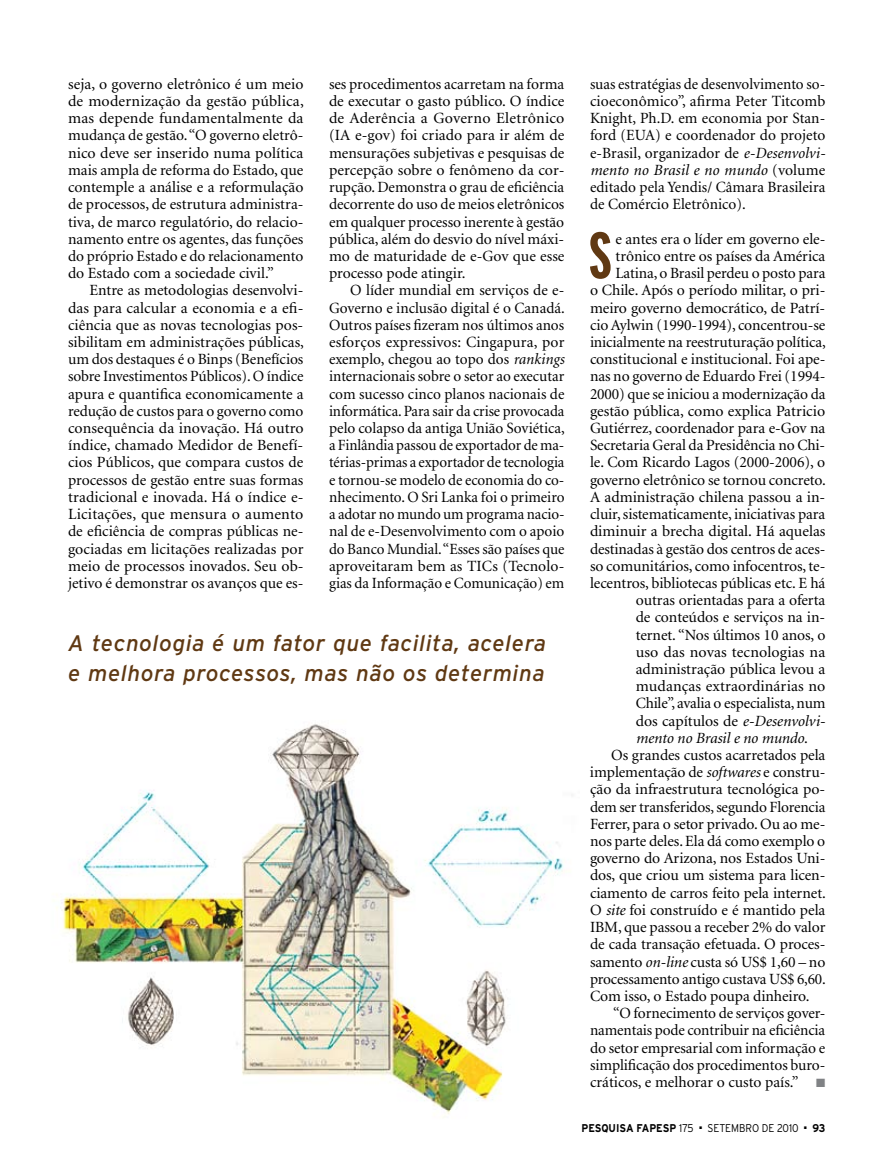
<style>
.page{position:relative;width:885px;height:1170px;background:#fff}
.page>*{position:absolute;margin:0;border:0;box-sizing:border-box;transform-origin:0 0}
.t1{font:700 extra-condensed 65.1px "Interstate";color:#603913;scale:1.04 1}
.t2{font:italic 22.5px/30px "Interstate";letter-spacing:.025em;color:#603913}
.t3{font:15.6px/17.2px "Minion";letter-spacing:-.005em;color:#000;text-align:justify}
.t4{font:italic 15.6px "Minion";letter-spacing:-.005em;color:#000}
.t5{font:700 11.25px "Interstate";color:#000;scale:.9 1}
.t6{font:300 11.25px "Interstate";color:#000;scale:.9 1}
.s1{font-style:italic}
.s2{font-style:normal}
.s3{color:#808285}
.s4{font-weight:300}
</style>
<div class="page">
<img style="left:56px;top:724px;width:508px;height:393px">
<p class="t3" style="left:68px;top:76px;width:237px">seja, o governo eletrônico é um meio de modernização da gestão pública, mas depende fundamentalmente da mudança de gestão. “O governo eletrô&shy;nico deve ser inserido numa política mais ampla de reforma do Estado, que contemple a análise e a reformulação de processos, de estrutura administra&shy;tiva, de marco regulatório, do relacio&shy;namento entre os agentes, das funções do próprio Estado e do relacionamento do Estado com a sociedade civil.”</p>
<p class="t3" style="left:68px;top:282px;width:237px;text-indent:21px">Entre as metodologias desenvolvi&shy;das para calcular a economia e a efi&shy;ciência que as novas tecnologias pos&shy;sibilitam em administrações públicas, um dos destaques é o Binps (Benefícios sobre Investimentos Públicos). O índice apura e quantifica economicamente a redução de custos para o governo como consequência da inovação. Há outro índice, chamado Medidor de Benefí&shy;cios Públicos, que compara custos de processos de gestão entre suas formas tradicional e inovada. Há o índice e-Licitações, que mensura o aumento de eficiência de compras públicas ne&shy;gociadas em licitações realizadas por meio de processos inovados. Seu ob&shy;jetivo é demonstrar os avanços que es-</p>
<p class="t3" style="left:329px;top:76px;width:237px">ses procedimentos acarretam na forma de executar o gasto público. O índice de Aderência a Governo Eletrônico (IA e-gov) foi criado para ir além de mensurações subjetivas e pesquisas de percepção sobre o fenômeno da cor&shy;rupção. Demonstra o grau de eficiência decorrente do uso de meios eletrônicos em qualquer processo inerente à gestão pública, além do desvio do nível máxi&shy;mo de maturidade de e-Gov que esse processo pode atingir.</p>
<p class="t3" style="left:329px;top:282px;width:237px;text-indent:21px">O líder mundial em serviços de e-Governo e inclusão digital é o Canadá.<br>Outros países fizeram nos últimos anos esforços expressivos: Cingapura, por exemplo, chegou ao topo dos <span class="s1">rankings </span>internacionais sobre o setor ao executar com sucesso cinco planos nacionais de informática. Para sair da crise provocada pelo colapso da antiga União Soviética, a Finlândia passou de exportador de ma&shy;térias-primas a exportador de tecnologia e tornou-se modelo de economia do co&shy;nhecimento. O Sri Lanka foi o primeiro a adotar no mundo um programa nacio&shy;nal de e-Desenvolvimento com o apoio do Banco Mundial. “Esses são países que aproveitaram bem as TICs (Tecnolo&shy;gias da Informação e Comunicação) em</p>
<h2 class="t2" style="left:68px;top:627px;width:479px">A tecnologia é um fator que facilita, acelera e melhora processos, mas não os determina</h2>
<p class="t3" style="left:590px;top:76px;width:237px">suas estratégias de desenvolvimento so&shy;cioeconômico”, afirma Peter Titcomb Knight, Ph.D. em economia por Stan&shy;ford (EUA) e coordenador do projeto e-Brasil, organizador de <span class="s1">e-Desenvolvi&shy;mento no Brasil e no mundo</span> (volume editado pela Yendis/ Câmara Brasileira de Comércio Eletrônico).</p>
<h1 class="t1" style="left:588px;top:219px;width:24px">S</h1>
<p class="t3" style="left:615px;top:231px;width:211px">e antes era o líder em governo ele-</p>
<p class="t3" style="left:615px;top:248px;width:211px">trônico entre os países da América</p>
<p class="t3" style="left:615px;top:265px;width:211px">Latina, o Brasil perdeu o posto para</p>
<p class="t3" style="left:590px;top:282px;width:237px">o Chile. Após o período militar, o pri-</p>
<p class="t3" style="left:590px;top:299px;width:237px">meiro governo democrático, de Patrí-</p>
<p class="t3" style="left:590px;top:317px;width:237px">cio Aylwin (1990-1994), concentrou-se</p>
<p class="t3" style="left:590px;top:334px;width:237px">inicialmente na reestruturação política,</p>
<p class="t3" style="left:590px;top:351px;width:237px">constitucional e institucional. Foi ape-</p>
<p class="t3" style="left:590px;top:368px;width:237px">nas no governo de Eduardo Frei (1994-</p>
<p class="t3" style="left:590px;top:385px;width:237px">2000) que se iniciou a modernização da</p>
<p class="t3" style="left:590px;top:403px;width:237px">gestão pública, como explica Patricio</p>
<p class="t3" style="left:590px;top:420px;width:237px">Gutiérrez, coordenador para e-Gov na</p>
<p class="t3" style="left:590px;top:437px;width:237px">Secretaria Geral da Presidência no Chi-</p>
<p class="t3" style="left:590px;top:454px;width:237px">le. Com Ricardo Lagos (2000-2006), o</p>
<p class="t3" style="left:590px;top:471px;width:237px">governo eletrônico se tornou concreto.</p>
<p class="t3" style="left:590px;top:489px;width:237px">A administração chilena passou a in-</p>
<p class="t3" style="left:590px;top:506px;width:237px">cluir, sistematicamente, iniciativas para</p>
<p class="t3" style="left:590px;top:523px;width:237px">diminuir a brecha digital. Há aquelas</p>
<p class="t3" style="left:590px;top:540px;width:237px">destinadas à gestão dos centros de aces-</p>
<p class="t3" style="left:590px;top:557px;width:237px">so comunitários, como infocentros, te-</p>
<p class="t3" style="left:590px;top:575px;width:237px">lecentros, bibliotecas públicas etc. E há</p>
<p class="t3" style="left:635px;top:592px;width:191px">outras orientadas para a oferta</p>
<p class="t3" style="left:635px;top:609px;width:191px">de conteúdos e serviços na in-</p>
<p class="t3" style="left:635px;top:626px;width:191px">ternet. “Nos últimos 10 anos, o</p>
<p class="t3" style="left:635px;top:643px;width:191px">uso das novas tecnologias na</p>
<p class="t3" style="left:635px;top:661px;width:191px">administração pública levou a</p>
<p class="t3" style="left:635px;top:678px;width:191px">mudanças extraordinárias no</p>
<p class="t3" style="left:635px;top:695px;width:191px">Chile”, avalia o especialista, num</p>
<p class="t3" style="left:635px;top:712px;width:191px">dos capítulos de <span class="s1">e-Desenvolvi-</span></p>
<p class="t4" style="left:635px;top:730px;width:174px">mento no Brasil e no mundo<span class="s2">.</span></p>
<p class="t3" style="left:611px;top:747px;width:216px">Os grandes custos acarretados pela</p>
<p class="t3" style="left:590px;top:764px;width:237px">implementação de <span class="s1">softwares</span> e constru-</p>
<p class="t3" style="left:590px;top:781px;width:237px">ção da infraestrutura tecnológica po-</p>
<p class="t3" style="left:590px;top:798px;width:237px">dem ser transferidos, segundo Florencia</p>
<p class="t3" style="left:590px;top:815px;width:237px">Ferrer, para o setor privado. Ou ao me-</p>
<p class="t3" style="left:590px;top:833px;width:237px">nos parte deles. Ela dá como exemplo o</p>
<p class="t3" style="left:590px;top:850px;width:237px">governo do Arizona, nos Estados Uni-</p>
<p class="t3" style="left:590px;top:867px;width:237px">dos, que criou um sistema para licen-</p>
<p class="t3" style="left:590px;top:884px;width:237px">ciamento de carros feito pela internet.</p>
<p class="t3" style="left:590px;top:901px;width:237px">O <span class="s1">site</span> foi construído e é mantido pela</p>
<p class="t3" style="left:590px;top:919px;width:237px">IBM, que passou a receber 2% do valor</p>
<p class="t3" style="left:590px;top:936px;width:237px">de cada transação efetuada. O proces-</p>
<p class="t3" style="left:590px;top:953px;width:237px">samento <span class="s1">on-line</span> custa só US$ 1,60 – no</p>
<p class="t3" style="left:590px;top:970px;width:237px">processamento antigo custava US$ 6,60.</p>
<p class="t3" style="left:590px;top:987px;width:221px">Com isso, o Estado poupa dinheiro.</p>
<p class="t3" style="left:613px;top:1005px;width:214px">“O fornecimento de serviços gover-</p>
<p class="t3" style="left:590px;top:1022px;width:237px">namentais pode contribuir na eficiência</p>
<p class="t3" style="left:590px;top:1039px;width:237px">do setor empresarial com informação e</p>
<p class="t3" style="left:590px;top:1056px;width:237px">simplificação dos procedimentos buro-</p>
<p class="t3" style="left:590px;top:1073px;width:237px">cráticos, e melhorar o custo país.” <span class="s3">■</span></p>
<p class="t5" style="left:581px;top:1121px;width:126px">PESQUISA FAPESP <span class="s4">175</span></p>
<p class="t6" style="left:699px;top:1121px;width:112px">■ SETEMBRO DE 2010</p>
<p class="t5" style="left:804px;top:1121px;width:25px">■ 93</p>
</div>
